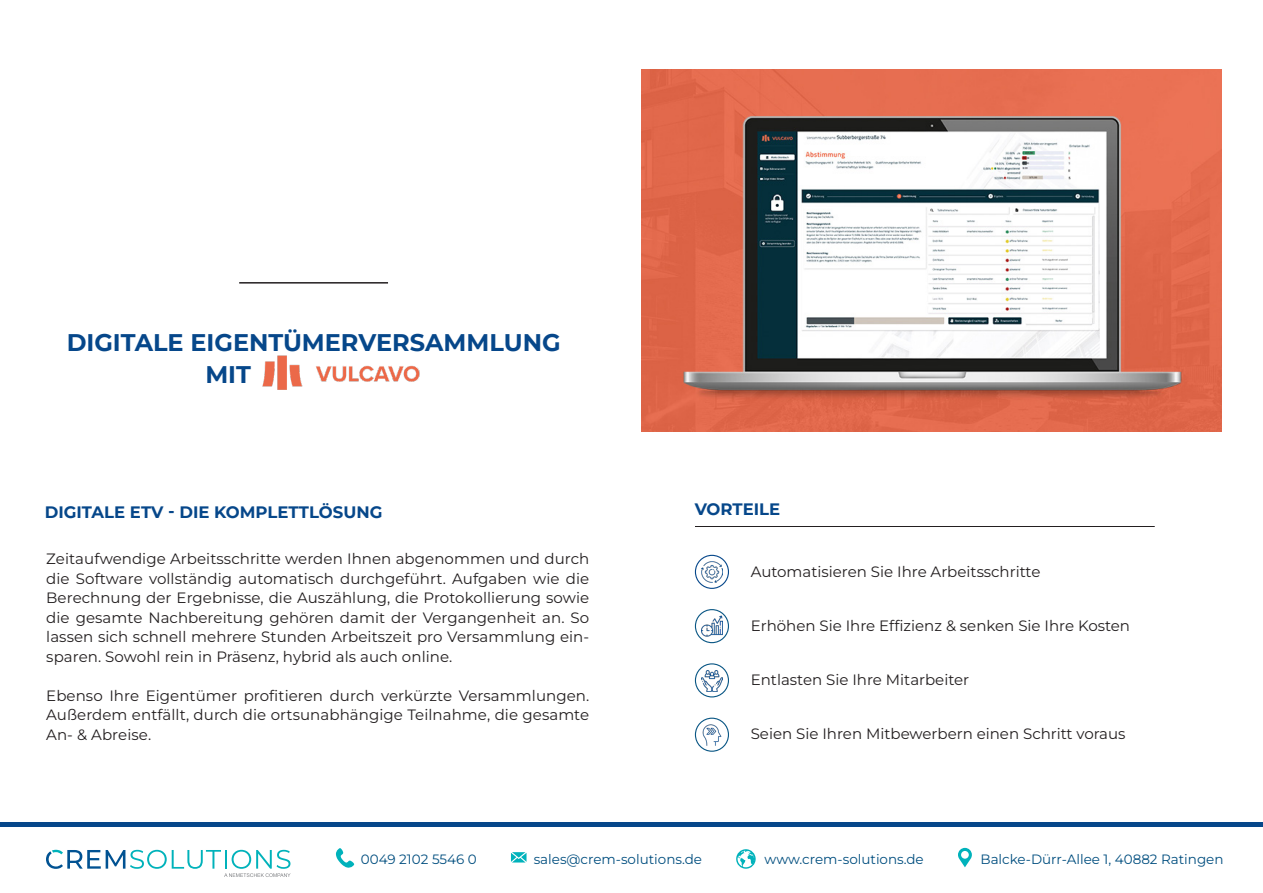
<style>
.page{position:relative;width:1263px;height:893px;background:#fff}
.page>*{position:absolute;margin:0;border:0;box-sizing:border-box;transform-origin:0 0}
.DIN_LIGHT{font:700 24px "Montserrat";color:#06478a}
.t1{font:700 16.5px "Montserrat";color:#06478a}
.t2{font:100 15px/19.5px "Montserrat";color:#231f20;text-align:justify}
.t3{font:100 13.5px "Montserrat";color:#004e7f}
</style>
<div class="page">
<div style="left:695px;top:663px;width:34px;height:34px;border:1px solid #095684;border-radius:50%"></div>
<div style="left:695px;top:718px;width:34px;height:34px;border:1px solid #095684;border-radius:50%"></div>
<div style="left:695px;top:609px;width:34px;height:34px;border:1px solid #095684;border-radius:50%"></div>
<div style="left:695px;top:555px;width:34px;height:34px;border:1px solid #06478a;border-radius:50%"></div>
<hr style="left:695px;top:526px;width:460px;height:1px;background:#231f20">
<img style="left:641px;top:69px;width:580px;height:363px">
<hr style="left:239px;top:282px;width:149px;height:2px;background:#231f20">
<div style="left:0;top:822px;width:1263px;height:5px;background:#06478a"></div>
<svg style="left:736px;top:849px;width:20px;height:20px"></svg>
<svg style="left:511px;top:852px;width:15px;height:10px"></svg>
<svg style="left:958px;top:848px;width:14px;height:19px"></svg>
<svg style="left:336px;top:848px;width:18px;height:20px"></svg>
<svg style="left:46px;top:850px;width:245px;height:27px"></svg>
<img style="left:262px;top:355px;width:158px;height:35px">
<img style="left:701px;top:561px;width:22px;height:21px">
<img style="left:701px;top:670px;width:22px;height:21px">
<img style="left:701px;top:615px;width:21px;height:22px">
<img style="left:702px;top:724px;width:20px;height:21px">
<p class="DIN_LIGHT" style="left:67px;top:326px;width:495px">DIGITALE EIGENTÜMERVERSAMMLUNG</p>
<p class="DIN_LIGHT" style="left:205px;top:357px;width:47px">MIT</p>
<p class="t1" style="left:45px;top:500px;width:339px">DIGITALE ETV - DIE KOMPLETTLÖSUNG</p>
<p class="t2" style="left:46px;top:549px;width:544px">Zeitaufwendige Arbeitsschritte werden Ihnen abgenommen und durch die Software vollständig automatisch durchgeführt. Aufgaben wie die Berechnung der Ergebnisse, die Auszählung, die Protokollierung sowie die gesamte Nachbereitung gehören damit der Vergangenheit an. So lassen sich schnell mehrere Stunden Arbeitszeit pro Versammlung ein&shy;sparen. Sowohl rein in Präsenz, hybrid als auch online.</p>
<p class="t2" style="left:46px;top:685px;width:544px">Ebenso Ihre Eigentümer profitieren durch verkürzte Versammlungen.<br>Außerdem entfällt, durch die ortsunabhängige Teilnahme, die gesamte An- &amp; Abreise.</p>
<p class="t1" style="left:695px;top:497px;width:87px">VORTEILE</p>
<p class="t2" style="left:751px;top:562px;width:291px">Automatisieren Sie Ihre Arbeitsschritte</p>
<p class="t2" style="left:751px;top:616px;width:381px">Erhöhen Sie Ihre Effizienz &amp; senken Sie Ihre Kosten</p>
<p class="t2" style="left:751px;top:670px;width:220px">Entlasten Sie Ihre Mitarbeiter</p>
<p class="t2" style="left:751px;top:724px;width:376px">Seien Sie Ihren Mitbewerbern einen Schritt voraus</p>
<p class="t3" style="left:361px;top:850px;width:117px">0049 2102 5546 0</p>
<p class="t3" style="left:534px;top:850px;width:170px">sales@crem-solutions.de</p>
<p class="t3" style="left:765px;top:850px;width:161px">www.crem-solutions.de</p>
<p class="t3" style="left:980px;top:850px;width:245px">Balcke-Dürr-Allee 1, 40882 Ratingen</p>
</div>
